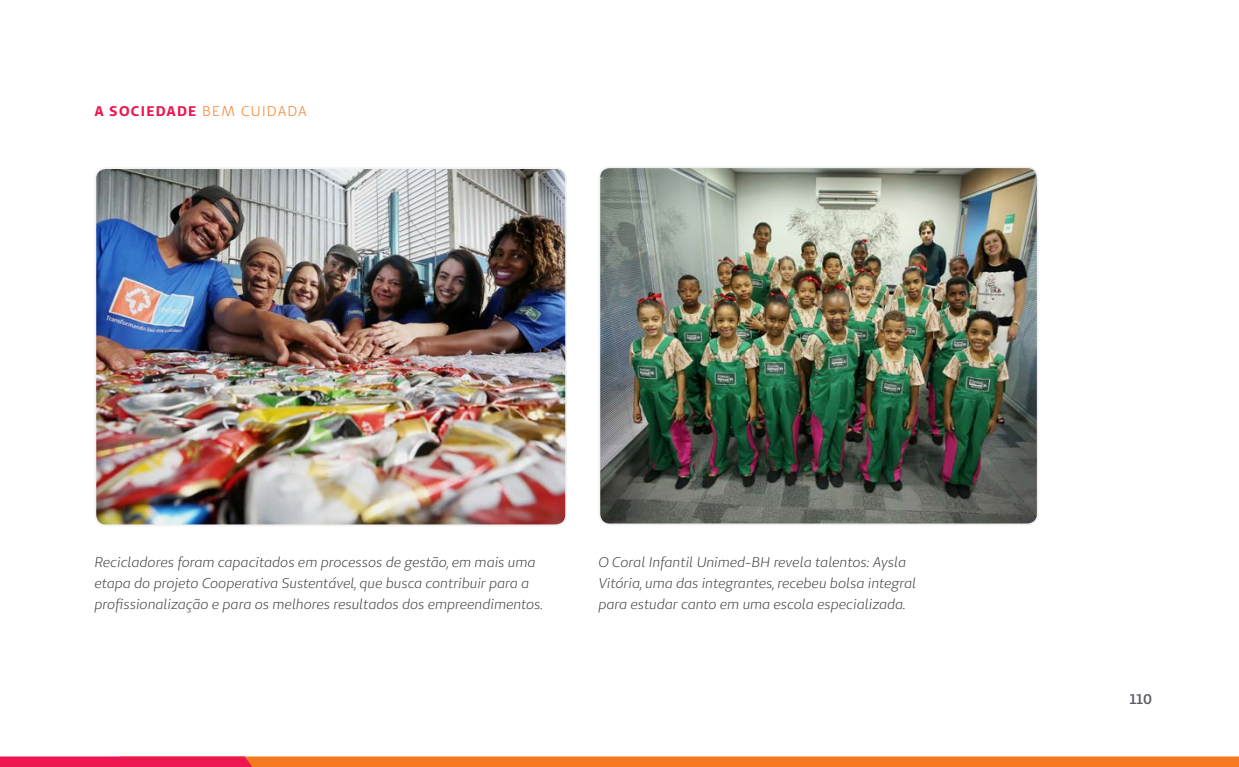
<style>
.page{position:relative;width:1239px;height:767px;background:#fff}
.page>*{position:absolute;margin:0;border:0;box-sizing:border-box;transform-origin:0 0}
.t1{font:italic 14px/21px "Unimed Sans";color:#414042}
.t2{font:700 14px "Unimed Sans";letter-spacing:.09em;color:#ed1651}
.t3{font:600 14px "Unimed Sans";color:#5b5c65}
.s1{font-weight:400;color:#f47920}
</style>
<div class="page">
<img style="left:601px;top:169px;width:435px;height:353px">
<div style="left:598px;top:166px;width:441px;height:359px;border:2px solid #f1f1f2;border-radius:10px"></div>
<svg style="left:0;top:756px;width:1239px;height:10px"></svg>
<img style="left:97px;top:170px;width:467px;height:353px">
<div style="left:94px;top:167px;width:473px;height:359px;border:2px solid #f1f1f2;border-radius:10px"></div>
<p class="t2" style="left:95px;top:101px;width:214px">A SOCIEDADE <span class="s1">BEM CUIDADA</span></p>
<p class="t1" style="left:94px;top:551px;width:450px">Recicladores foram capacitados em processos de gestão, em mais uma etapa do projeto Cooperativa Sustentável, que busca contribuir para a profissionalização e para os melhores resultados dos empreendimentos.</p>
<p class="t1" style="left:598px;top:551px;width:319px">O Coral Infantil Unimed-BH revela talentos: Aysla<br>Vitória, uma das integrantes, recebeu bolsa integral para estudar canto em uma escola especializada.</p>
<p class="t3" style="left:1130px;top:689px;width:24px">110</p>
</div>
